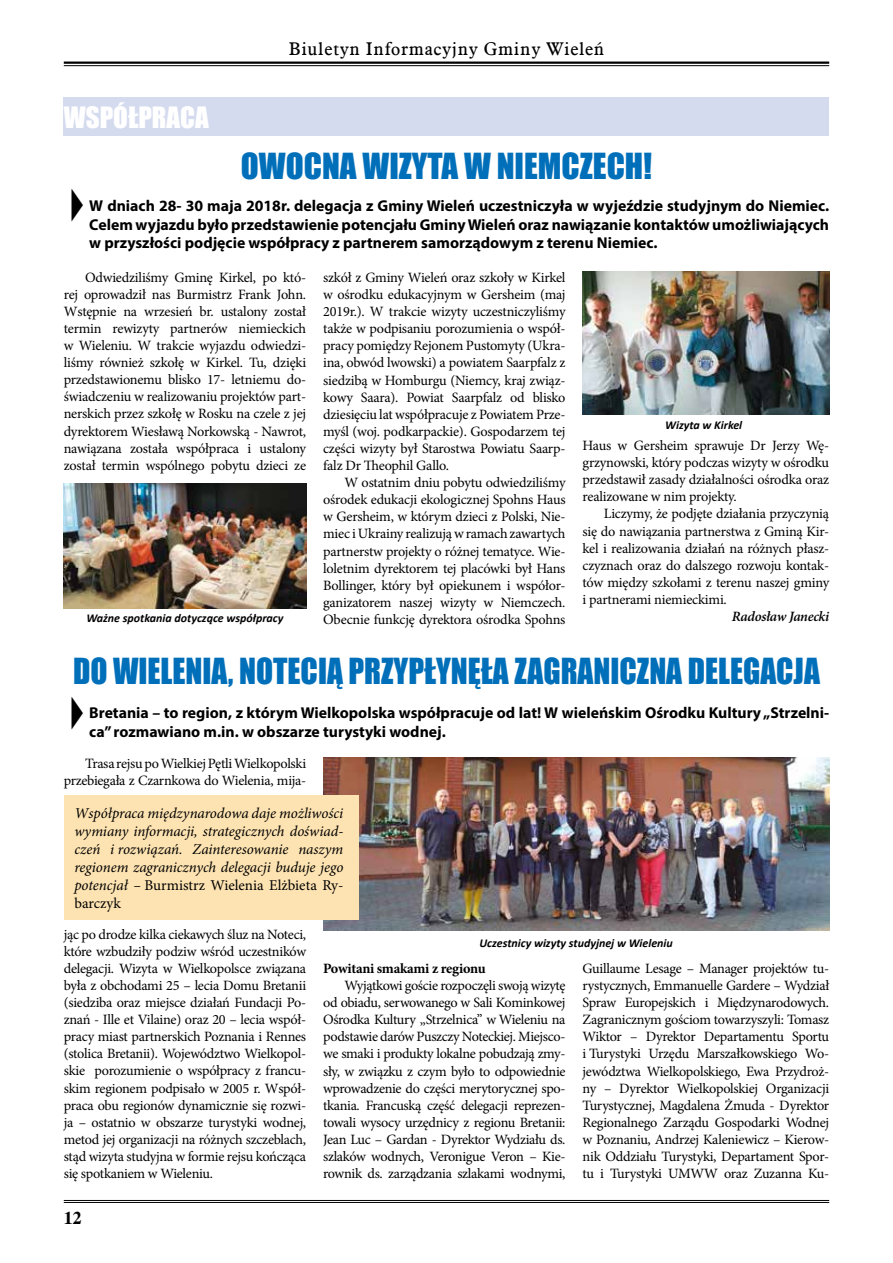
<style>
.page{position:relative;width:893px;height:1263px;background:#fff}
.page>*{position:absolute;margin:0;border:0;box-sizing:border-box;transform-origin:0 0}
.t1{font:33px "Impact";color:#006fb9;scale:.95 1}
.t2{font:33px "Impact";color:#006fb9}
.t3{font:27px "Impact";color:#fff}
.t4{font:18px "Aldine 721 EU";letter-spacing:.04em;color:#000}
.t5{font:700 18px "Dutch 801 EU";color:#000}
.t6{font:700 15.75px/18.9px "Myriad Pro";color:#000;text-align:justify}
.t7{font:italic 15px/18px "Minion Pro";letter-spacing:-.005em;color:#000;text-align:justify}
.t8{font:14.25px/17.1px "Minion Pro";letter-spacing:-.02em;color:#000;text-align:justify}
.t9{font:700 14.25px "Minion Pro";letter-spacing:-.02em;color:#000}
.t10{font:italic 600 14.25px "Minion Pro";letter-spacing:-.02em;color:#000}
.t11{font:italic 700 12px "Calibri";color:#000}
.s1{font-style:normal}
</style>
<div class="page">
<hr style="left:64px;top:1200px;width:765px;height:1px;background:#000">
<hr style="left:64px;top:1202px;width:765px;height:1px;background:#000">
<div style="left:64px;top:98px;width:765px;height:38px;background:#d5dbef"></div>
<hr style="left:64px;top:62px;width:765px;height:2px;background:#000">
<hr style="left:64px;top:65px;width:765px;height:1px;background:#000">
<img style="left:583px;top:271px;width:246px;height:143px">
<img style="left:64px;top:484px;width:242px;height:124px">
<img style="left:323px;top:757px;width:506px;height:174px">
<div style="left:64px;top:795px;width:294px;height:124px;background:#fde3b1"></div>
<h2 class="t3" style="left:64px;top:97px;width:147px">WSPÓŁPRACA</h2>
<p class="t4" style="left:289px;top:38px;width:317px">Biuletyn Informacyjny Gminy Wieleń</p>
<h1 class="t2" style="left:241px;top:141px;width:413px">OWOCNA WIZYTA W NIEMCZECH!</h1>
<p class="t6" style="left:89px;top:195px;width:741px">W dniach 28- 30 maja 2018r. delegacja z Gminy Wieleń uczestniczyła w wyjeździe studyjnym do Niemiec.<br>Celem wyjazdu było przedstawienie potencjału Gminy Wieleń oraz nawiązanie kontaktów umożliwiających w przyszłości podjęcie współpracy z partnerem samorządowym z terenu Niemiec.</p>
<p class="t8" style="left:64px;top:269px;width:244px;text-indent:21px">Odwiedziliśmy Gminę Kirkel, po któ&shy;rej oprowadził nas Burmistrz Frank John.<br>Wstępnie na wrzesień br. ustalony został termin rewizyty partnerów niemieckich w Wieleniu. W trakcie wyjazdu odwiedzi&shy;liśmy również szkołę w Kirkel. Tu, dzięki przedstawionemu blisko 17- letniemu do&shy;świadczeniu w realizowaniu projektów part&shy;nerskich przez szkołę w Rosku na czele z jej dyrektorem Wiesławą Norkowską - Nawrot, nawiązana została współpraca i ustalony został termin wspólnego pobytu dzieci ze</p>
<p class="t8" style="left:323px;top:269px;width:244px">szkół z Gminy Wieleń oraz szkoły w Kirkel w ośrodku edukacyjnym w Gersheim (maj 2019r.). W trakcie wizyty uczestniczyliśmy także w podpisaniu porozumienia o współ&shy;pracy pomiędzy Rejonem Pustomyty (Ukra&shy;ina, obwód lwowski) a powiatem Saarpfalz z siedzibą w Homburgu (Niemcy, kraj związ&shy;kowy Saara). Powiat Saarpfalz od blisko dziesięciu lat współpracuje z Powiatem Prze&shy;myśl (woj. podkarpackie). Gospodarzem tej części wizyty był Starostwa Powiatu Saarp&shy;falz Dr Theophil Gallo.</p>
<p class="t8" style="left:323px;top:474px;width:244px;text-indent:21px">W ostatnim dniu pobytu odwiedziliśmy ośrodek edukacji ekologicznej Spohns Haus w Gersheim, w którym dzieci z Polski, Nie&shy;miec i Ukrainy realizują w ramach zawartych partnerstw projekty o różnej tematyce. Wie&shy;loletnim dyrektorem tej placówki był Hans Bollinger, który był opiekunem i współor&shy;ganizatorem naszej wizyty w Niemczech.<br>Obecnie funkcję dyrektora ośrodka Spohns</p>
<p class="t11" style="left:665px;top:418px;width:79px">Wizyta w Kirkel</p>
<p class="t8" style="left:583px;top:437px;width:248px">Haus w Gersheim sprawuje Dr Jerzy Wę&shy;grzynowski, który podczas wizyty w ośrodku przedstawił zasady działalności ośrodka oraz realizowane w nim projekty.</p>
<p class="t8" style="left:583px;top:505px;width:248px;text-indent:21px">Liczymy, że podjęte działania przyczynią się do nawiązania partnerstwa z Gminą Kir&shy;kel i realizowania działań na różnych płasz&shy;czyznach oraz do dalszego rozwoju kontak&shy;tów między szkołami z terenu naszej gminy i partnerami niemieckimi.</p>
<p class="t10" style="left:732px;top:606px;width:99px">Radosław Janecki</p>
<p class="t11" style="left:86px;top:610px;width:199px">Ważne spotkania dotyczące współpracy</p>
<h1 class="t1" style="left:73px;top:646px;width:788px">DO WIELENIA, NOTECIĄ PRZYPŁYNĘŁA ZAGRANICZNA DELEGACJA</h1>
<p class="t6" style="left:89px;top:703px;width:741px">Bretania – to region, z którym Wielkopolska współpracuje od lat! W wieleńskim Ośrodku Kultury „Strzelni&shy;ca” rozmawiano m.in. w obszarze turystyki wodnej.</p>
<p class="t8" style="left:64px;top:755px;width:244px;text-align:right">Trasa rejsu po Wielkiej Pętli Wielkopolski przebiegała z Czarnkowa do Wielenia, mija-</p>
<p class="t7" style="left:74px;top:804px;width:270px">Współpraca międzynarodowa daje możliwości wymiany informacji, strategicznych doświad&shy;czeń i rozwiązań. Zainteresowanie naszym regionem zagranicznych delegacji buduje jego potencjał – <span class="s1">Burmistrz Wielenia Elżbieta Ry&shy;barczyk</span></p>
<p class="t8" style="left:64px;top:926px;width:244px">jąc po drodze kilka ciekawych śluz na Noteci, które wzbudziły podziw wśród uczestników delegacji. Wizyta w Wielkopolsce związana była z obchodami 25 – lecia Domu Bretanii (siedziba oraz miejsce działań Fundacji Po&shy;znań - Ille et Vilaine) oraz 20 – lecia współ&shy;pracy miast partnerskich Poznania i Rennes (stolica Bretanii). Województwo Wielkopol&shy;skie porozumienie o współpracy z francu&shy;skim regionem podpisało w 2005 r. Współ&shy;praca obu regionów dynamicznie się rozwi&shy;ja – ostatnio w obszarze turystyki wodnej, metod jej organizacji na różnych szczeblach, stąd wizyta studyjna w formie rejsu kończąca się spotkaniem w Wieleniu.</p>
<p class="t5" style="left:64px;top:1207px;width:19px">12</p>
<p class="t11" style="left:479px;top:935px;width:195px">Uczestnicy wizyty studyjnej w Wieleniu</p>
<p class="t9" style="left:323px;top:958px;width:164px">Powitani smakami z regionu</p>
<p class="t8" style="left:323px;top:977px;width:244px;text-indent:21px">Wyjątkowi goście rozpoczęli swoją wizytę od obiadu, serwowanego w Sali Kominkowej Ośrodka Kultury „Strzelnica” w Wieleniu na podstawie darów Puszczy Noteckiej. Miejsco&shy;we smaki i produkty lokalne pobudzają zmy&shy;sły, w związku z czym było to odpowiednie wprowadzenie do części merytorycznej spo&shy;tkania. Francuską część delegacji reprezen&shy;towali wysocy urzędnicy z regionu Bretanii:<br>Jean Luc – Gardan - Dyrektor Wydziału ds. szlaków wodnych, Veronigue Veron – Kie&shy;rownik ds. zarządzania szlakami wodnymi,</p>
<p class="t8" style="left:583px;top:960px;width:248px">Guillaume Lesage – Manager projektów tu&shy;rystycznych, Emmanuelle Gardere – Wydział Spraw Europejskich i Międzynarodowych.<br>Zagranicznym gościom towarzyszyli: Tomasz Wiktor – Dyrektor Departamentu Sportu i Turystyki Urzędu Marszałkowskiego Wo&shy;jewództwa Wielkopolskiego, Ewa Przydroż&shy;ny – Dyrektor Wielkopolskiej Organizacji Turystycznej, Magdalena Żmuda - Dyrektor Regionalnego Zarządu Gospodarki Wodnej w Poznaniu, Andrzej Kaleniewicz – Kierow&shy;nik Oddziału Turystyki, Departament Spor&shy;tu i Turystyki UMWW oraz Zuzanna Ku-</p>
</div>
